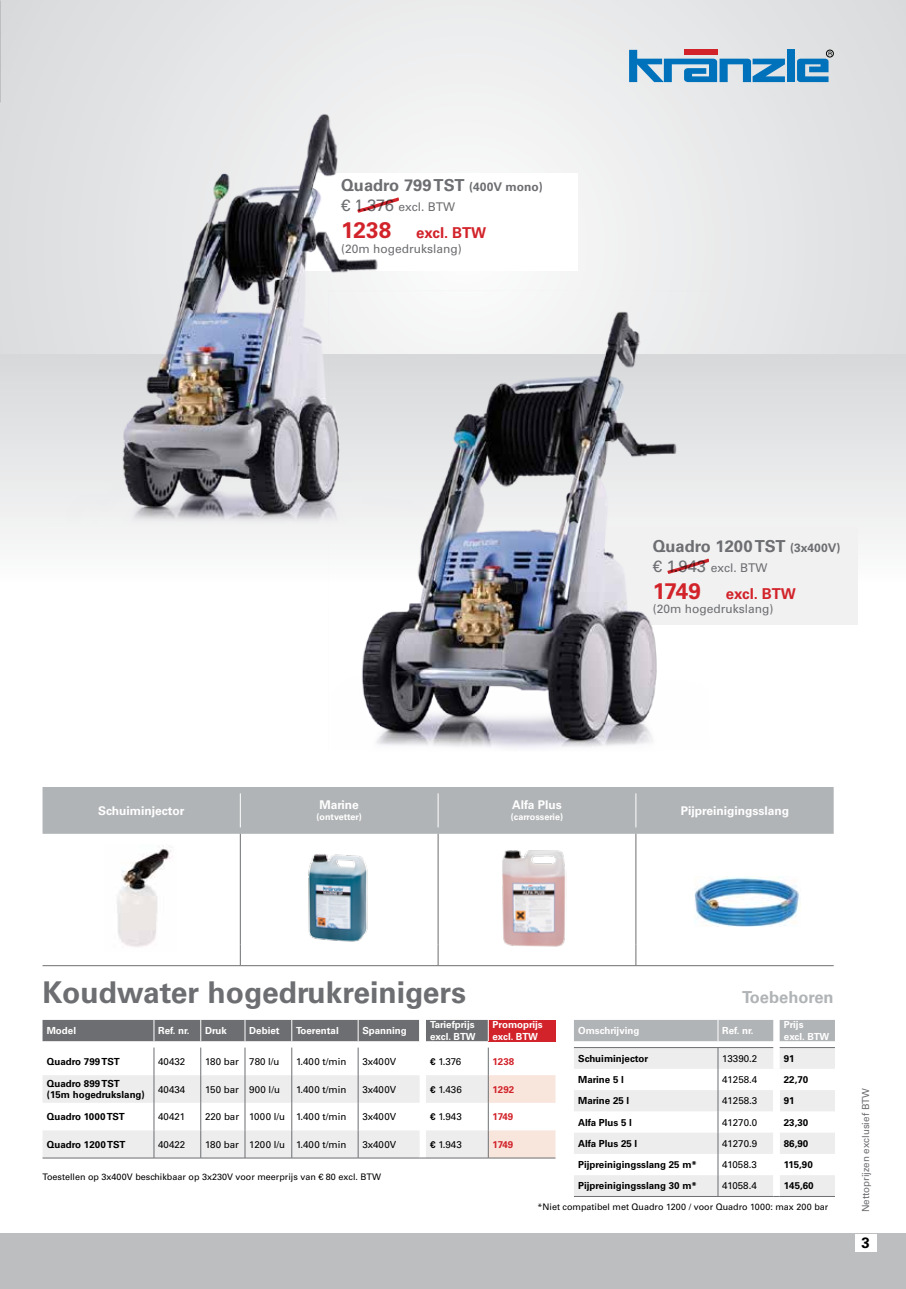
<style>
.page{position:relative;width:906px;height:1289px;background:#fff}
.page>*{position:absolute;margin:0;border:0;box-sizing:border-box;transform-origin:0 0}
.t1{font:700 30px "Univers LT Std";color:#6d6e71}
.t2{font:700 16.5px "Univers LT Std";color:#6d6e71}
.t3{font:700 16.5px "Univers LT Std";color:#b1b4b6}
.t4{font:700 15px "Univers LT Std";color:#d2232a}
.t5{font:700 15px "Univers LT Std";color:#000}
.t6{font:12px "Univers LT Std";color:#6d6e71}
.t7{font:700 12px "Univers LT Std";color:#fff}
.t8{font:9.75px "Univers LT Std";color:#000}
.t9{font:700 9.75px/11.7px "Univers LT Std";color:#000}
.t10{font:700 9.75px/11.7px "Univers LT Std";color:#fff}
.t11{font:9.75px "Univers LT Std";color:#6d6e71}
.t12{font:700 9.75px "Univers LT Std";color:#d2232a}
.t13{font:9px "Univers LT Std";color:#000}
.t14{font:700 9px "Univers LT Std";color:#fff}
.s1{font-size:12px}
.s2{font-size:16.5px}
.s3{font-size:22.5px}
.s4{font-weight:700}
</style>
<div class="page">
<svg style="left:1px;top:0;width:905px;height:355px"></svg>
<div style="left:0;top:355px;width:906px;height:308px;background:linear-gradient(to bottom,#d8d9da,#fff)"></div>
<svg style="left:0;top:0;width:1px;height:574px"></svg>
<svg style="left:0;top:355px;width:1px;height:308px"></svg>
<div style="left:0;top:1233px;width:906px;height:55px;background:#bcbec0"></div>
<div style="left:855px;top:1233px;width:21px;height:18px;background:#fff"></div>
<div style="left:684px;top:49px;width:33px;height:6px;background:#d2232a"></div>
<svg style="left:629px;top:50px;width:156px;height:32px;background:#75a7cc"></svg>
<div style="left:786px;top:50px;width:8px;height:32px;background:#0072bc"></div>
<div style="left:826px;top:50px;width:7px;height:7px;border:1px solid #000;border-radius:50%"></div>
<svg style="left:797px;top:52px;width:34px;height:30px"></svg>
<div style="left:582px;top:527px;width:275px;height:98px;background:#f1f1f2"></div>
<div style="left:43px;top:787px;width:790px;height:46px;background:#b1b4b6"></div>
<hr style="left:240px;top:793px;width:1px;height:34px;background:#fff">
<hr style="left:438px;top:793px;width:1px;height:34px;background:#fff">
<hr style="left:635px;top:793px;width:1px;height:34px;background:#fff">
<hr style="left:43px;top:965px;width:197px;height:1px;background:#6d6e71">
<hr style="left:240px;top:965px;width:198px;height:1px;background:#6d6e71">
<hr style="left:438px;top:965px;width:198px;height:1px;background:#6d6e71">
<hr style="left:636px;top:965px;width:197px;height:1px;background:#6d6e71">
<hr style="left:240px;top:833px;width:1px;height:111px;background:#6d6e71">
<hr style="left:438px;top:833px;width:1px;height:111px;background:#6d6e71">
<hr style="left:635px;top:833px;width:1px;height:111px;background:#6d6e71">
<svg style="left:240px;top:944px;width:1px;height:21px"></svg>
<svg style="left:438px;top:944px;width:1px;height:21px"></svg>
<svg style="left:635px;top:944px;width:1px;height:21px"></svg>
<div style="left:488px;top:1019px;width:67px;height:22px;background:#d2232a"></div>
<svg style="left:43px;top:1019px;width:446px;height:22px;background:#77787a"></svg>
<svg style="left:43px;top:1047px;width:512px;height:111px"></svg>
<hr style="left:426px;top:1157px;width:62px;height:1px;background:#6d6e71">
<hr style="left:488px;top:1157px;width:67px;height:1px;background:#6d6e71">
<div style="left:574px;top:1020px;width:261px;height:21px;background:#b1b4b6"></div>
<svg style="left:574px;top:1047px;width:261px;height:150px"></svg>
<hr style="left:779px;top:1196px;width:56px;height:1px;background:#6d6e71">
<img style="left:117px;top:845px;width:56px;height:102px">
<img style="left:694px;top:876px;width:106px;height:50px">
<img style="left:308px;top:854px;width:60px;height:88px">
<div style="left:302px;top:173px;width:275px;height:98px;background:#fff"></div>
<img style="left:502px;top:850px;width:63px;height:97px">
<img style="left:328px;top:290px;width:383px;height:458px">
<img style="left:49px;top:68px;width:410px;height:490px">
<h2 class="t2" style="left:341px;top:176px;width:203px">Quadro 799 TST <span class="s1">(400V mono)</span></h2>
<p class="t6" style="left:341px;top:200px;width:116px"><span class="s2">€ 1.376</span> excl. BTW</p>
<h3 class="t4" style="left:341px;top:224px;width:146px"><span class="s3">1238</span> excl. BTW</h3>
<p class="t6" style="left:341px;top:241px;width:122px">(20m hogedrukslang)</p>
<h2 class="t2" style="left:652px;top:536px;width:189px">Quadro 1200 TST <span class="s1">(3x400V)</span></h2>
<p class="t6" style="left:652px;top:560px;width:116px"><span class="s2">€ 1.943</span> excl. BTW</p>
<h3 class="t4" style="left:652px;top:585px;width:145px"><span class="s3">1749</span> excl. BTW</h3>
<p class="t6" style="left:652px;top:602px;width:122px">(20m hogedrukslang)</p>
<p class="t7" style="left:98px;top:803px;width:88px">Schuiminjector</p>
<p class="t7" style="left:319px;top:798px;width:41px">Marine</p>
<p class="t14" style="left:316px;top:811px;width:47px">(ontvetter)</p>
<p class="t7" style="left:512px;top:798px;width:51px">Alfa Plus</p>
<p class="t14" style="left:511px;top:811px;width:54px">(carrosserie)</p>
<p class="t7" style="left:681px;top:803px;width:110px">Pijpreinigingsslang</p>
<h1 class="t1" style="left:43px;top:974px;width:425px">Koudwater hogedrukreinigers</h1>
<h2 class="t3" style="left:742px;top:987px;width:93px">Toebehoren</h2>
<p class="t10" style="left:47px;top:1024px;width:31px">Model</p>
<p class="t10" style="left:158px;top:1024px;width:33px">Ref. nr.</p>
<p class="t10" style="left:205px;top:1024px;width:23px">Druk</p>
<p class="t10" style="left:249px;top:1024px;width:32px">Debiet</p>
<p class="t10" style="left:296px;top:1024px;width:44px">Toerental</p>
<p class="t10" style="left:362px;top:1024px;width:46px">Spanning</p>
<p class="t10" style="left:430px;top:1019px;width:47px">Tariefprijs excl. BTW</p>
<p class="t10" style="left:492px;top:1019px;width:52px">Promoprijs excl. BTW</p>
<p class="t9" style="left:47px;top:1055px;width:74px">Quadro 799 TST</p>
<p class="t8" style="left:158px;top:1055px;width:29px">40432</p>
<p class="t8" style="left:205px;top:1055px;width:76px">180 bar 780 l/u</p>
<p class="t8" style="left:296px;top:1055px;width:52px">1.400 t/min</p>
<p class="t8" style="left:362px;top:1055px;width:35px">3x400V</p>
<p class="t8" style="left:430px;top:1055px;width:33px"><span class="s4">€</span> 1.376</p>
<p class="t12" style="left:492px;top:1055px;width:23px">1238</p>
<p class="t9" style="left:47px;top:1077px;width:100px">Quadro 899 TST (15m hogedrukslang)</p>
<p class="t8" style="left:158px;top:1083px;width:29px">40434</p>
<p class="t8" style="left:205px;top:1083px;width:76px">150 bar 900 l/u</p>
<p class="t8" style="left:296px;top:1083px;width:52px">1.400 t/min</p>
<p class="t8" style="left:362px;top:1083px;width:35px">3x400V</p>
<p class="t8" style="left:430px;top:1083px;width:33px"><span class="s4">€</span> 1.436</p>
<p class="t12" style="left:492px;top:1083px;width:23px">1292</p>
<p class="t9" style="left:47px;top:1110px;width:80px">Quadro 1000 TST</p>
<p class="t8" style="left:158px;top:1110px;width:29px">40421</p>
<p class="t8" style="left:205px;top:1110px;width:143px">220 bar 1000 l/u 1.400 t/min</p>
<p class="t8" style="left:362px;top:1110px;width:35px">3x400V</p>
<p class="t8" style="left:430px;top:1110px;width:33px"><span class="s4">€</span> 1.943</p>
<p class="t12" style="left:492px;top:1110px;width:22px">1749</p>
<p class="t9" style="left:47px;top:1138px;width:80px">Quadro 1200 TST</p>
<p class="t8" style="left:158px;top:1138px;width:29px">40422</p>
<p class="t8" style="left:205px;top:1138px;width:143px">180 bar 1200 l/u 1.400 t/min</p>
<p class="t8" style="left:362px;top:1138px;width:35px">3x400V</p>
<p class="t8" style="left:430px;top:1138px;width:33px"><span class="s4">€</span> 1.943</p>
<p class="t12" style="left:492px;top:1138px;width:22px">1749</p>
<p class="t13" style="left:43px;top:1171px;width:340px">Toestellen op 3x400V beschikbaar op 3x230V voor meerprijs van € 80 excl. BTW</p>
<p class="t10" style="left:578px;top:1024px;width:63px">Omschrijving</p>
<p class="t10" style="left:722px;top:1024px;width:33px">Ref. nr.</p>
<p class="t10" style="left:784px;top:1019px;width:47px">Prijs<br>excl. BTW</p>
<p class="t9" style="left:578px;top:1052px;width:72px">Schuiminjector</p>
<p class="t8" style="left:722px;top:1052px;width:37px">13390.2</p>
<p class="t9" style="left:784px;top:1052px;width:12px">91</p>
<p class="t9" style="left:578px;top:1073px;width:47px">Marine 5 l</p>
<p class="t8" style="left:722px;top:1073px;width:37px">41258.4</p>
<p class="t9" style="left:784px;top:1073px;width:26px">22,70</p>
<p class="t9" style="left:578px;top:1095px;width:53px">Marine 25 l</p>
<p class="t8" style="left:722px;top:1094px;width:37px">41258.3</p>
<p class="t9" style="left:784px;top:1095px;width:12px">91</p>
<p class="t9" style="left:578px;top:1116px;width:55px">Alfa Plus 5 l</p>
<p class="t8" style="left:722px;top:1116px;width:37px">41270.0</p>
<p class="t9" style="left:784px;top:1116px;width:26px">23,30</p>
<p class="t9" style="left:578px;top:1137px;width:61px">Alfa Plus 25 l</p>
<p class="t8" style="left:722px;top:1137px;width:37px">41270.9</p>
<p class="t9" style="left:784px;top:1137px;width:26px">86,90</p>
<p class="t9" style="left:578px;top:1158px;width:120px">Pijpreinigingsslang 25 m*</p>
<p class="t8" style="left:722px;top:1158px;width:36px">41058.3</p>
<p class="t9" style="left:784px;top:1158px;width:30px">115,90</p>
<p class="t9" style="left:578px;top:1179px;width:120px">Pijpreinigingsslang 30 m*</p>
<p class="t8" style="left:722px;top:1179px;width:36px">41058.4</p>
<p class="t9" style="left:784px;top:1179px;width:31px">145,60</p>
<p class="t13" style="left:537px;top:1201px;width:292px">*Niet compatibel met Quadro 1200 / voor Quadro 1000: max 200 bar</p>
<p class="t11" style="left:860px;top:1212px;width:126px;rotate:-90deg">Nettoprijzen exclusief BTW</p>
<h3 class="t5" style="left:861px;top:1233px;width:10px">3</h3>
</div>
